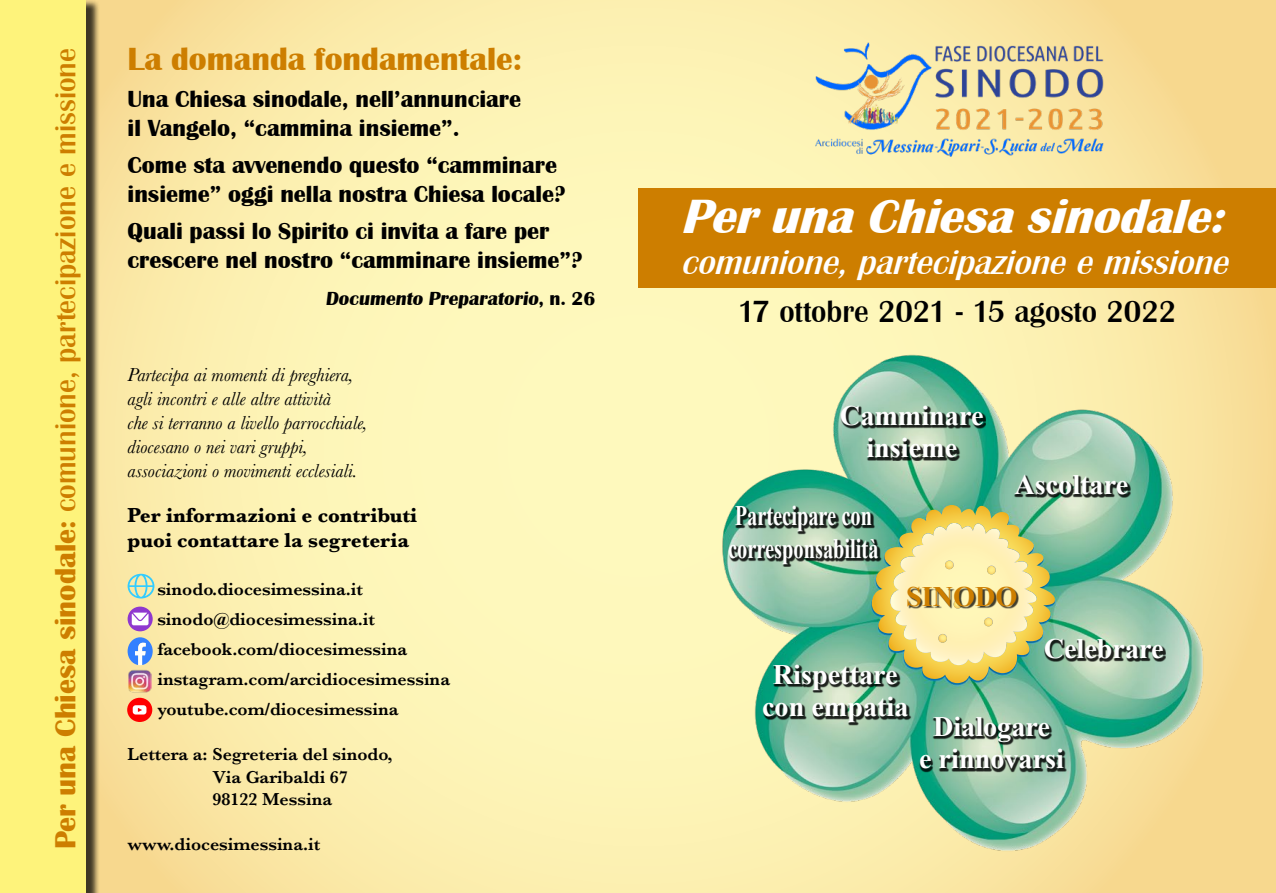
<style>
.page{position:relative;width:1276px;height:893px;background:#fff}
.page>*{position:absolute;margin:0;border:0;box-sizing:border-box;transform-origin:0 0}
.t1{font:italic 700 49.5px "Britannic T";color:#fff}
.t2{font:italic 500 35.4px "Britannic T";color:#fff}
.t3{font:700 33px "Britannic T";color:#cd7e00}
.t4{font:500 31.5px "Britannic T";color:#000}
.t5{font:500 30px "Britannic T";color:#cd7e00}
.t6{font:700 28.2px/32.4px "Times New Roman";color:#fff;text-align:center}
.t7{font:700 28.2px/32.4px "Times New Roman";color:#fff;scale:.72 1}
.t8{font:700 28.2px "Times New Roman";color:#cd7e00}
.t9{font:700 24px/28.5px "Britannic T";color:#000}
.t10{font:700 21px/25.5px "Baskerville";color:#000}
.t11{font:italic 19.5px/24px "Baskerville";color:#000}
.t12{font:700 19.5px "Britannic T";color:#000}
.t13{font:600 18px/30px "Baskerville";color:#000}
.s1{font-weight:700}
</style>
<div class="page">
<svg style="left:100px;top:0;width:538px;height:893px;background:#fcf0b1"></svg>
<img style="left:638px;top:0;width:638px;height:893px">
<div style="left:840px;top:406px;width:146px;height:55px;background:#000;opacity:.85"></div>
<div style="left:1014px;top:475px;width:117px;height:23px;background:#000;opacity:.85"></div>
<div style="left:1044px;top:639px;width:122px;height:23px;background:#000;opacity:.85"></div>
<div style="left:919px;top:717px;width:148px;height:55px;background:#000;opacity:.85"></div>
<div style="left:762px;top:665px;width:149px;height:61px;background:#000;opacity:.85"></div>
<div style="left:729px;top:506px;width:152px;height:61px;background:#000;opacity:.85"></div>
<div style="left:638px;top:188px;width:638px;height:99px;background:#cd7e00"></div>
<div style="left:0;top:0;width:100px;height:893px;background:#000;opacity:.75"></div>
<div style="left:0;top:0;width:85px;height:893px;background:#fef37b"></div>
<svg style="left:128px;top:637px;width:25px;height:28px"></svg>
<div style="left:127px;top:698px;width:25px;height:24px;background:#f00;border-radius:50%"></div>
<svg style="left:133px;top:705px;width:13px;height:9px"></svg>
<svg style="left:128px;top:574px;width:26px;height:24px"></svg>
<svg style="left:128px;top:607px;width:25px;height:24px"></svg>
<svg style="left:132px;top:613px;width:16px;height:12px"></svg>
<img style="left:128px;top:669px;width:23px;height:25px">
<img style="left:795px;top:22px;width:323px;height:152px">
<svg style="left:867px;top:505px;width:189px;height:178px;background:#c5cd8a"></svg>
<div style="left:908px;top:587px;width:111px;height:22px;background:#000;opacity:.75"></div>
<h3 class="t5" style="left:49px;top:849px;width:803px;rotate:-90deg"><span class="s1">Per una Chiesa sinodale:</span> comunione, partecipazione e missione</h3>
<h3 class="t3" style="left:128px;top:40px;width:396px">La domanda fondamentale:</h3>
<h3 class="t9" style="left:128px;top:85px;width:395px">Una Chiesa sinodale, nell’annunciare il Vangelo, “cammina insieme”.</h3>
<h3 class="t9" style="left:128px;top:151px;width:439px">Come sta avvenendo questo “camminare insieme” oggi nella nostra Chiesa locale?</h3>
<h3 class="t9" style="left:128px;top:217px;width:456px">Quali passi lo Spirito ci invita a fare per crescere nel nostro “camminare insieme”?</h3>
<p class="t12" style="left:325px;top:288px;width:271px">Documento Preparatorio, n. 26</p>
<p class="t11" style="left:128px;top:362px;width:241px">Partecipa ai momenti di preghiera, agli incontri e alle altre attività<br>che si terranno a livello parrocchiale, diocesano o nei vari gruppi, associazioni o movimenti ecclesiali.</p>
<p class="t10" style="left:128px;top:502px;width:291px">Per informazioni e contributi puoi contattare la segreteria</p>
<p class="t13" style="left:157px;top:574px;width:294px">sinodo.diocesimessina.it sinodo@diocesimessina.it facebook.com/diocesimessina instagram.com/arcidiocesimessina youtube.com/diocesimessina</p>
<p class="t13" style="left:213px;top:743px;width:181px;line-height:22.5px;text-indent:-85px">Lettera a: Segreteria del sinodo,<br>Via Garibaldi 67<br>98122 Messina</p>
<p class="t13" style="left:128px;top:829px;width:194px">www.diocesimessina.it</p>
<h1 class="t1" style="left:680px;top:189px;width:559px">PerunaChiesasinodale:</h1>
<h2 class="t2" style="left:680px;top:243px;width:559px">comunione,partecipazioneemissione</h2>
<h3 class="t4" style="left:737px;top:294px;width:440px">17 ottobre 2021 - 15 agosto 2022</h3>
<h3 class="t6" style="left:840px;top:398px;width:145px">Camminare insieme</h3>
<h3 class="t7" style="left:728px;top:499px;width:210px">Partecipare con corresponsabilità</h3>
<h3 class="t6" style="left:1014px;top:468px;width:115px">Ascoltare</h3>
<h3 class="t8" style="left:906px;top:577px;width:113px">SINODO</h3>
<h3 class="t6" style="left:1043px;top:632px;width:122px">Celebrare</h3>
<h3 class="t6" style="left:762px;top:658px;width:148px">Rispettare con empatia</h3>
<h3 class="t6" style="left:919px;top:709px;width:146px">Dialogare<br>e rinnovarsi</h3>
</div>
